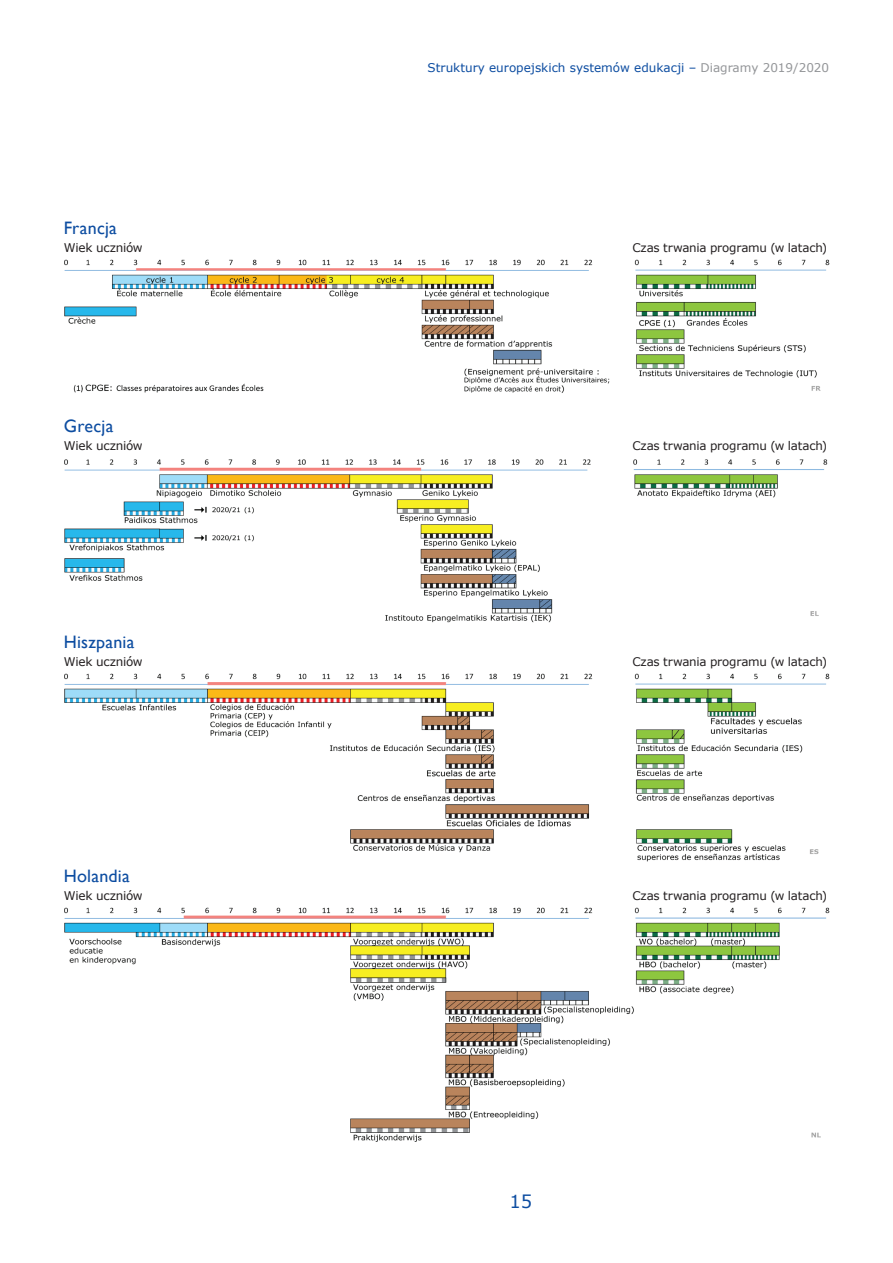
<style>
.page{position:relative;width:893px;height:1263px;background:#fff}
.page>*{position:absolute;margin:0;border:0;box-sizing:border-box;transform-origin:0 0}
.t1{font:18px "Gill Sans";letter-spacing:.01em;color:#0d4da1}
.t2{font:18px "Verdana";color:#0d4da1}
.t3{font:12px "Verdana";color:#0d4da1}
.t4{font:12px "Verdana";letter-spacing:-.02em;color:#231f20}
.t5{font:11.85px "Verdana";letter-spacing:-.015em;color:#231f20}
.s1{color:#939598}
</style>
<div class="page">
<img style="left:64px;top:259px;width:765px;height:134px">
<img style="left:64px;top:459px;width:764px;height:164px">
<img style="left:64px;top:673px;width:765px;height:189px">
<img style="left:64px;top:908px;width:765px;height:233px">
<p class="t3" style="left:428px;top:60px;width:403px">Struktury europejskich systemów edukacji – <span class="s1">Diagramy 2019/2020</span></p>
<h1 class="t1" style="left:64px;top:217px;width:55px">Francja</h1>
<p class="t4" style="left:64px;top:240px;width:80px">Wiek uczniów</p>
<p class="t5" style="left:632px;top:240px;width:196px">Czas trwania programu (w latach)</p>
<h1 class="t1" style="left:64px;top:415px;width:51px">Grecja</h1>
<p class="t4" style="left:64px;top:438px;width:80px">Wiek uczniów</p>
<p class="t5" style="left:632px;top:438px;width:196px">Czas trwania programu (w latach)</p>
<h1 class="t1" style="left:64px;top:631px;width:72px">Hiszpania</h1>
<p class="t4" style="left:64px;top:654px;width:80px">Wiek uczniów</p>
<p class="t5" style="left:632px;top:654px;width:196px">Czas trwania programu (w latach)</p>
<h1 class="t1" style="left:64px;top:865px;width:68px">Holandia</h1>
<p class="t4" style="left:64px;top:888px;width:80px">Wiek uczniów</p>
<p class="t5" style="left:632px;top:888px;width:196px">Czas trwania programu (w latach)</p>
<h1 class="t2" style="left:509px;top:1190px;width:24px">15</h1>
</div>
